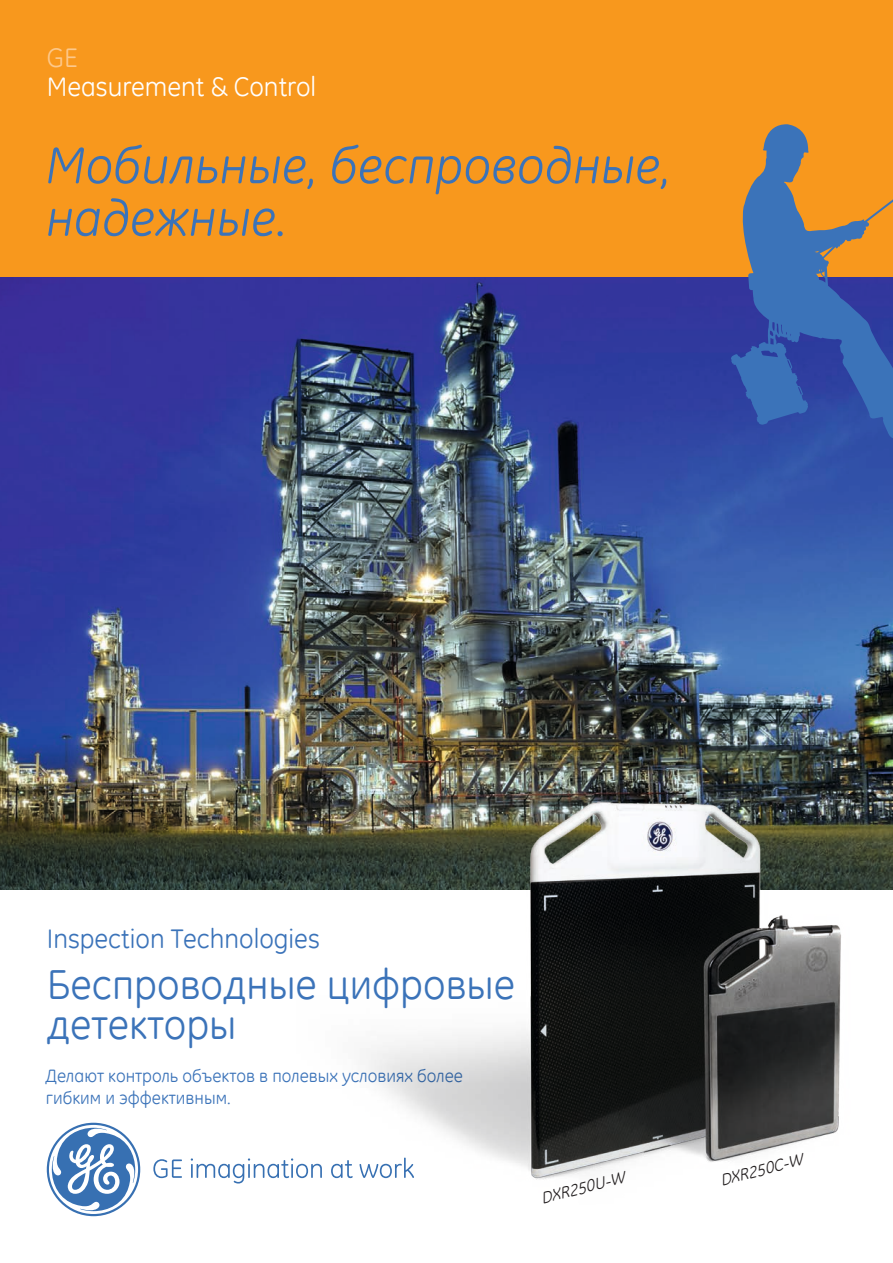
<style>
.page{position:relative;width:893px;height:1263px;background:#fff}
.page>*{position:absolute;margin:0;border:0;box-sizing:border-box;transform-origin:0 0}
.t1{font:italic 52.5px/52.5px "GE Inspira";color:#3b73b9}
.t2{font:42px/40.5px "GE Inspira";color:#3b73b9}
.t3{font:27px "GE Inspira";color:#3b73b9}
.t4{font:27px "GE Inspira";color:#fff}
.t5{font:27px "GE Inspira";color:#fdc88a}
.t6{font:18px/21.6px "GE Inspira";color:#3b73b9}
.t7{font:italic 16.5px "GE Inspira";color:#231f20}
</style>
<div class="page">
<img style="left:0;top:276px;width:893px;height:613px">
<div style="left:0;top:0;width:893px;height:276px;background:#f8981d"></div>
<svg style="left:47px;top:1123px;width:93px;height:93px"></svg>
<svg style="left:153px;top:1159px;width:29px;height:19px"></svg>
<svg style="left:191px;top:1158px;width:103px;height:25px"></svg>
<svg style="left:739px;top:124px;width:154px;height:323px"></svg>
<svg style="left:748px;top:272px;width:22px;height:18px"></svg>
<svg style="left:731px;top:296px;width:162px;height:129px;background:#3559ac"></svg>
<img style="left:296px;top:789px;width:597px;height:391px">
<h3 class="t5" style="left:47px;top:40px;width:32px">GE</h3>
<h3 class="t4" style="left:47px;top:69px;width:271px">Measurement &amp; Control</h3>
<h1 class="t1" style="left:46px;top:138px;width:627px">Мобильные, беспроводные, надежные.</h1>
<h3 class="t3" style="left:47px;top:921px;width:275px">Inspection Technologies</h3>
<h2 class="t2" style="left:47px;top:963px;width:470px">Беспроводные цифровые детекторы</h2>
<p class="t6" style="left:46px;top:1064px;width:419px">Делают контроль объектов в полевых условиях более гибким и эффективным.</p>
<p class="t7" style="left:539px;top:1187px;width:87px;rotate:-14deg">DXR250U-W</p>
<p class="t7" style="left:718px;top:1170px;width:86px;rotate:-14deg">DXR250C-W</p>
</div>
